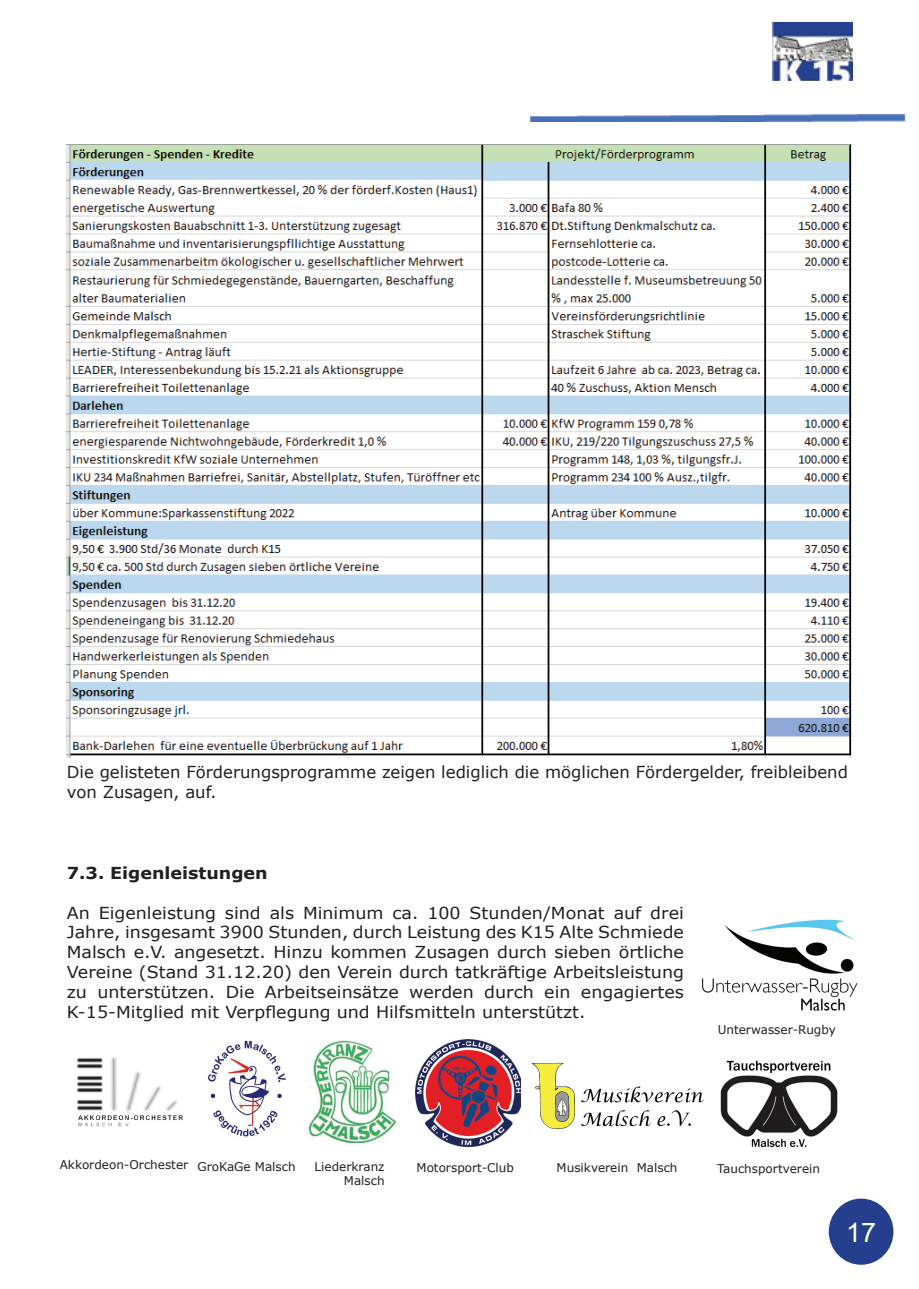
<style>
.page{position:relative;width:919px;height:1289px;background:#fff}
.page>*{position:absolute;margin:0;border:0;box-sizing:border-box;transform-origin:0 0}
.t1{font:27px "Arial";color:#fff}
.t2{font:16.5px/19.8px "Verdana";color:#231f20;text-align:justify;scale:1.06 1}
.t3{font:16.5px/19.8px "Verdana";color:#231f20}
.t4{font:700 16.5px "Verdana";color:#231f20;scale:1.06 1}
.t5{font:12px/14.4px "Verdana";color:#231f20;text-align:right}
</style>
<div class="page">
<img style="left:772px;top:23px;width:80px;height:57px">
<img style="left:530px;top:114px;width:376px;height:8px">
<div style="left:828px;top:1198px;width:65px;height:66px;background:#253f8e;border-radius:50%"></div>
<img style="left:67px;top:145px;width:784px;height:612px">
<img style="left:77px;top:1057px;width:106px;height:70px">
<img style="left:415px;top:1039px;width:105px;height:106px">
<img style="left:531px;top:1062px;width:173px;height:67px">
<img style="left:720px;top:1060px;width:118px;height:87px">
<img style="left:702px;top:919px;width:156px;height:92px">
<img style="left:308px;top:1040px;width:88px;height:102px">
<img style="left:208px;top:1040px;width:78px;height:96px">
<p class="t3" style="left:67px;top:762px;width:782px">Die gelisteten Förderungsprogramme zeigen lediglich die möglichen Fördergelder, freibleibend von Zusagen, auf.</p>
<p class="t4" style="left:67px;top:861px;width:191px">7.3. Eigenleistungen</p>
<p class="t2" style="left:67px;top:902px;width:583px">An Eigenleistung sind als Minimum ca. 100 Stunden/Monat auf drei Jahre, insgesamt 3900 Stunden, durch Leistung des K15 Alte Schmiede Malsch e.V. angesetzt. Hinzu kommen Zusagen durch sieben örtliche Vereine (Stand 31.12.20) den Verein durch tatkräftige Arbeitsleistung zu unterstützen. Die Arbeitseinsätze werden durch ein engagiertes K-15-Mitglied mit Verpflegung und Hilfsmitteln unterstützt.</p>
<p class="t5" style="left:717px;top:1022px;width:120px">Unterwasser-Rugby</p>
<p class="t5" style="left:60px;top:1157px;width:130px">Akkordeon-Orchester</p>
<p class="t5" style="left:314px;top:1158px;width:71px">Liederkranz<br>Malsch</p>
<p class="t5" style="left:416px;top:1160px;width:99px">Motorsport-Club</p>
<p class="t5" style="left:556px;top:1159px;width:122px">Musikverein Malsch</p>
<p class="t5" style="left:717px;top:1161px;width:104px">Tauchsportverein</p>
<p class="t5" style="left:197px;top:1158px;width:100px">GroKaGe Malsch</p>
<h1 class="t1" style="left:846px;top:1213px;width:31px">17</h1>
</div>
